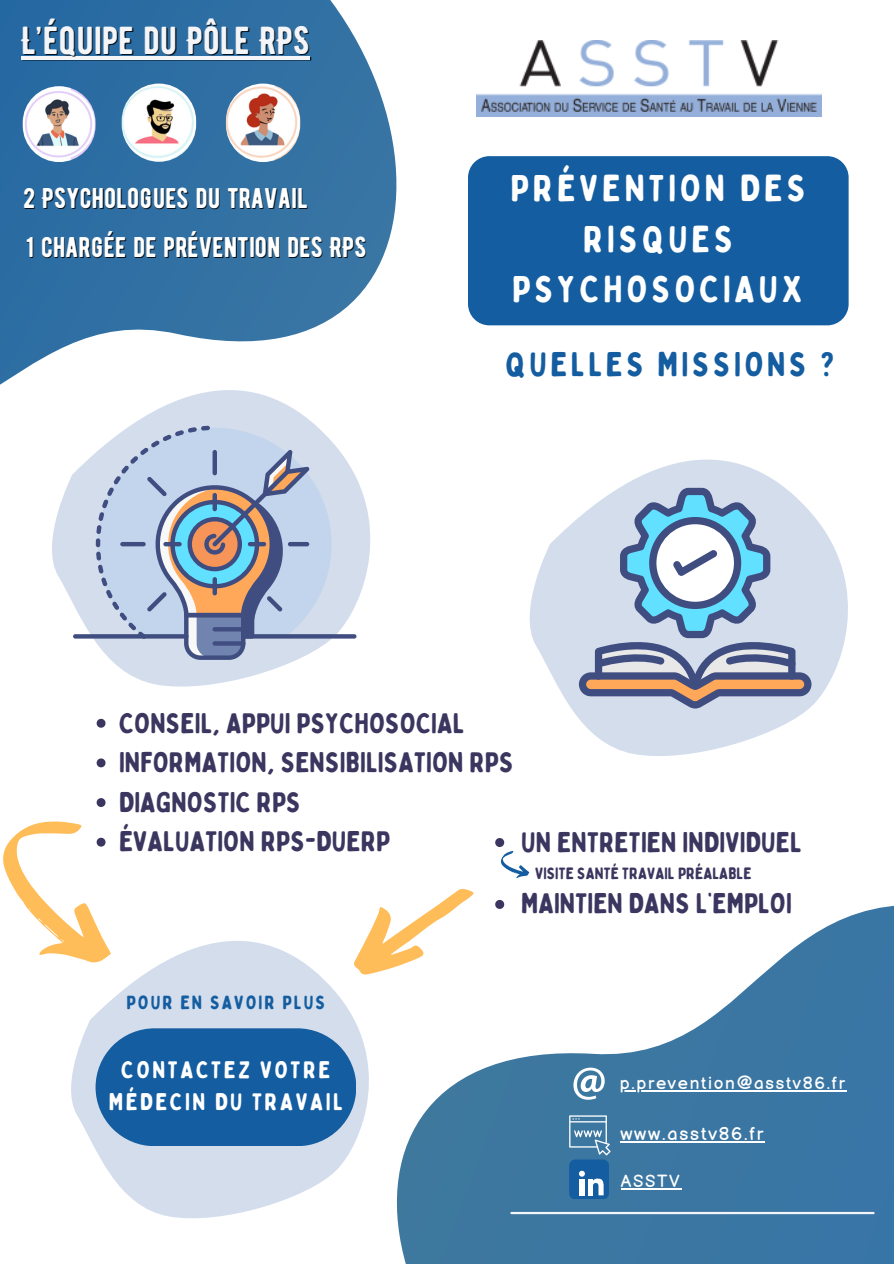
<style>
.page{position:relative;width:894px;height:1264px;background:#fff}
.page>*{position:absolute;margin:0;border:0;box-sizing:border-box;transform-origin:0 0}
.t1{font:39px "BERNIER Regular";color:#f4f5f8}
.t2{font:37.5px/50.7px "Bobby Jones Soft";letter-spacing:.1em;color:#fff;text-align:center}
.t3{font:34.2px "Bobby Jones Soft";letter-spacing:.1em;color:#145da0}
.t4{font:28.5px "BERNIER Regular";color:#fff}
.t5{font:28.5px "Bobby Jones Soft";color:#3b365f}
.t6{font:28.35px "Bobby Jones Soft";color:#3b365f}
.t7{font:24px/32.7px "Bobby Jones Soft";letter-spacing:.1em;color:#fff;text-align:center}
.t8{font:19.2px "Bobby Jones Soft";letter-spacing:.1em;color:#145da0}
.t9{font:18.15px "Balsamiq Sans";letter-spacing:.1em;color:#fff}
.t10{font:17.25px "Balsamiq Sans";letter-spacing:.095em;color:#fff}
.t11{font:16.5px "Bobby Jones Soft";color:#3b365f}
</style>
<div class="page">
<img style="left:0;top:0;width:893px;height:1263px">
<hr style="left:21px;top:56px;width:289px;height:3px;background:#f4f5f8">
<hr style="left:620px;top:1187px;width:61px;height:1px;background:#fff">
<hr style="left:619px;top:1090px;width:227px;height:1px;background:#fff">
<svg style="left:495px;top:838px;width:39px;height:44px"></svg>
<h3 class="t1" style="left:21px;top:17px;width:290px">L’ÉQUIPE DU PÔLE RPS</h3>
<p class="t4" style="left:23px;top:180px;width:286px">2 PSYCHOLOGUES DU TRAVAIL</p>
<p class="t4" style="left:26px;top:230px;width:342px">1 CHARGÉE DE PRÉVENTION DES RPS</p>
<p class="t2" style="left:510px;top:164px;width:297px">PRÉVENTION DES<br>RISQUES<br>PSYCHOSOCIAUX</p>
<h4 class="t3" style="left:505px;top:343px;width:332px">QUELLES MISSIONS ?</h4>
<h2 class="t6" style="left:119px;top:705px;width:347px">CONSEIL, APPUI PSYCHOSOCIAL</h2>
<p class="t6" style="left:119px;top:744px;width:396px">INFORMATION, SENSIBILISATION RPS</p>
<p class="t6" style="left:119px;top:784px;width:183px">DIAGNOSTIC RPS</p>
<p class="t6" style="left:119px;top:824px;width:273px">ÉVALUATION RPS-DUERP</p>
<p class="t5" style="left:521px;top:824px;width:282px">UN ENTRETIEN INDIVIDUEL</p>
<p class="t11" style="left:535px;top:862px;width:218px">VISITE SANTÉ TRAVAIL PRÉALABLE</p>
<h1 class="t6" style="left:521px;top:886px;width:272px">MAINTIEN DANS L’EMPLOI</h1>
<p class="t8" style="left:126px;top:990px;width:200px">POUR EN SAVOIR PLUS</p>
<h4 class="t7" style="left:109px;top:1053px;width:236px">CONTACTEZ VOTRE<br>MÉDECIN DU TRAVAIL</h4>
<p class="t10" style="left:619px;top:1073px;width:227px">p.prevention@asstv86.fr</p>
<p class="t9" style="left:620px;top:1123px;width:144px">www.asstv86.fr</p>
<p class="t10" style="left:620px;top:1171px;width:60px">ASSTV</p>
</div>
